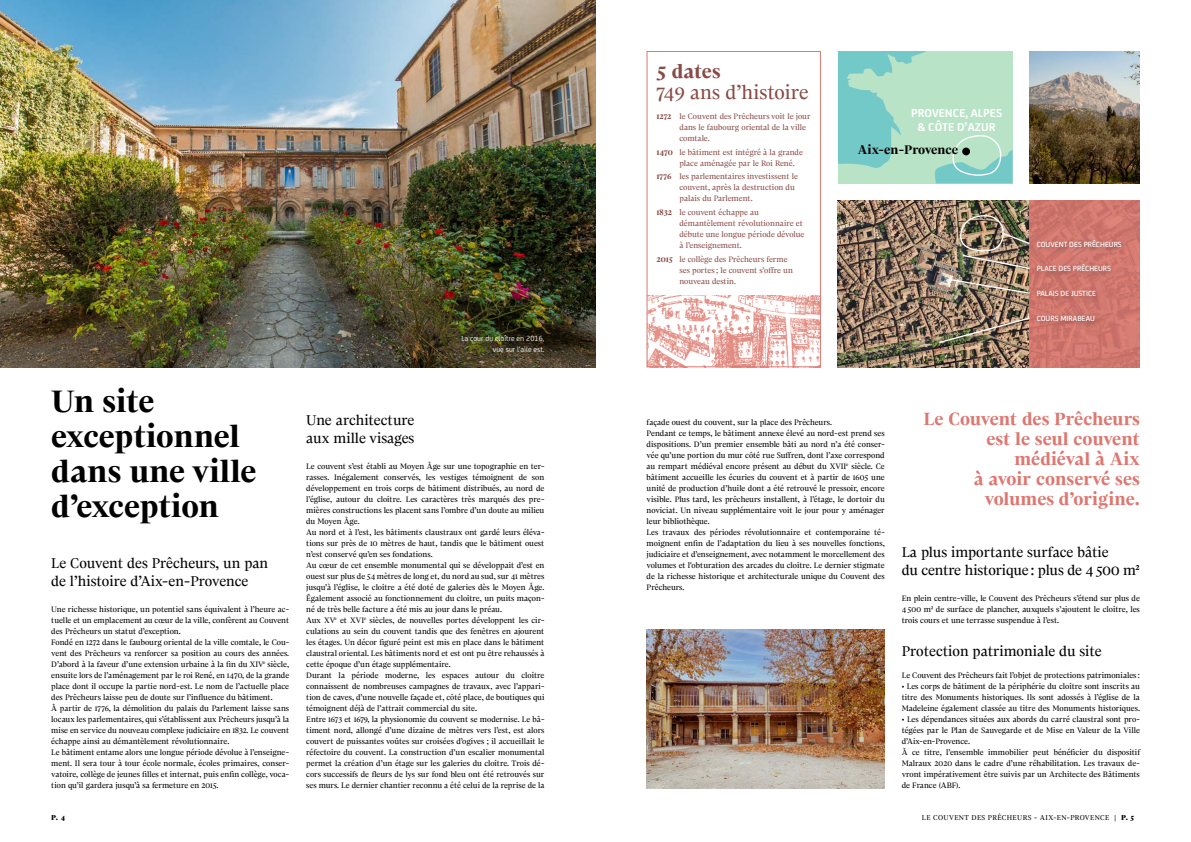
<style>
.page{position:relative;width:1191px;height:842px;background:#fff}
.page>*{position:absolute;margin:0;border:0;box-sizing:border-box;transform-origin:0 0}
.t1{font:700 35px/35px "FS Neruda";letter-spacing:-.01em;color:#000}
.t2{font:22px "FS Neruda";color:#894b46}
.t3{font:700 22px "FS Neruda";letter-spacing:-.005em;color:#894b46}
.t4{font:700 20px/20px "FS Neruda";letter-spacing:-.005em;color:#dc7871;text-align:right}
.t5{font:16px/18px "FS Neruda";letter-spacing:-.01em;color:#000}
.t6{font:700 14.1px "FS Neruda";letter-spacing:-.005em;color:#000}
.t7{font:700 12.2px/13.6px "FS Joey";color:#fff;text-align:center}
.t8{font:9px/11px "FS Neruda";letter-spacing:-.005em;color:#000}
.t9{font:9px/11px "FS Neruda";letter-spacing:-.005em;color:#894b46}
.t10{font:500 8px "FS Joey";color:#fff}
.t11{font:8px "FS Neruda";letter-spacing:.05em;color:#000}
.t12{font:8px/11px "FS Joey";color:#fff;text-align:right}
.t13{font:900 8px "FS Neruda";color:#000}
.s1{font-weight:700}
.s2{font-weight:900}
</style>
<div class="page">
<img style="left:648px;top:296px;width:171px;height:69px">
<img style="left:0;top:0;width:595px;height:367px">
<img style="left:1029px;top:51px;width:111px;height:132px">
<img style="left:646px;top:629px;width:239px;height:159px">
<div style="left:646px;top:51px;width:175px;height:316px;border:1px solid #dc7871"></div>
<img style="left:838px;top:200px;width:191px;height:168px">
<div style="left:1029px;top:200px;width:111px;height:168px;background:#d0776e"></div>
<div style="left:1033px;top:262px;width:85px;height:17px;background:#000;opacity:.3"></div>
<div style="left:1033px;top:237px;width:96px;height:17px;background:#000;opacity:.3"></div>
<div style="left:1033px;top:287px;width:70px;height:17px;background:#000;opacity:.3"></div>
<div style="left:1033px;top:312px;width:69px;height:17px;background:#000;opacity:.3"></div>
<img style="left:937px;top:316px;width:94px;height:28px">
<svg style="left:948px;top:278px;width:83px;height:17px"></svg>
<img style="left:959px;top:214px;width:72px;height:56px">
<svg style="left:838px;top:51px;width:174px;height:132px;background:#a3dac7"></svg>
<h1 class="t1" style="left:51px;top:386px;width:207px">Un site exceptionnel dans une ville d’exception</h1>
<h3 class="t5" style="left:51px;top:555px;width:219px">Le Couvent des Prêcheurs, un pan de l’histoire d’Aix-en-Provence</h3>
<p class="t8" style="left:51px;top:604px;width:239px">Une richesse historique, un potentiel sans équivalent à l’heure ac&shy;tuelle et un emplacement au cœur de la ville, confèrent au Couvent des Prêcheurs un statut d’exception.<br>Fondé en 1272 dans le faubourg oriental de la ville comtale, le Cou&shy;vent des Prêcheurs va renforcer sa position au cours des années.<br>D’abord à la faveur d’une extension urbaine à la fin du XIV<sup>e</sup> siècle, ensuite lors de l’aménagement par le roi René, en 1470, de la grande place dont il occupe la partie nord-est. Le nom de l’actuelle place des Prêcheurs laisse peu de doute sur l’influence du bâtiment.<br>À partir de 1776, la démolition du palais du Parlement laisse sans locaux les parlementaires, qui s’établissent aux Prêcheurs jusqu’à la mise en service du nouveau complexe judiciaire en 1832. Le couvent échappe ainsi au démantèlement révolutionnaire.<br>Le bâtiment entame alors une longue période dévolue à l’enseigne&shy;ment. Il sera tour à tour école normale, écoles primaires, conser&shy;vatoire, collège de jeunes filles et internat, puis enfin collège, voca&shy;tion qu’il gardera jusqu’à sa fermeture en 2015.</p>
<p class="t12" style="left:461px;top:332px;width:84px">La cour du cloître en 2016, vue sur l'aile est.</p>
<h3 class="t5" style="left:306px;top:412px;width:110px">Une architecture aux mille visages</h3>
<p class="t8" style="left:306px;top:461px;width:240px">Le couvent s’est établi au Moyen Âge sur une topographie en ter&shy;rasses. Inégalement conservés, les vestiges témoignent de son développement en trois corps de bâtiment distribués, au nord de l’église, autour du cloître. Les caractères très marqués des pre&shy;mières constructions les placent sans l’ombre d’un doute au milieu du Moyen Âge.<br>Au nord et à l’est, les bâtiments claustraux ont gardé leurs éléva&shy;tions sur près de 10 mètres de haut, tandis que le bâtiment ouest n’est conservé qu’en ses fondations.<br>Au cœur de cet ensemble monumental qui se développait d’est en ouest sur plus de 54 mètres de long et, du nord au sud, sur 41 mètres jusqu’à l’église, le cloître a été doté de galeries dès le Moyen Âge.<br>Également associé au fonctionnement du cloître, un puits maçon&shy;né de très belle facture a été mis au jour dans le préau.<br>Aux XV<sup>e</sup> et XVI<sup>e</sup> siècles, de nouvelles portes développent les cir&shy;culations au sein du couvent tandis que des fenêtres en ajourent les étages. Un décor figuré peint est mis en place dans le bâtiment claustral oriental. Les bâtiments nord et est ont pu être rehaussés à cette époque d’un étage supplémentaire.<br>Durant la période moderne, les espaces autour du cloître connaissent de nombreuses campagnes de travaux, avec l’appari&shy;tion de caves, d’une nouvelle façade et, côté place, de boutiques qui témoignent déjà de l’attrait commercial du site.<br>Entre 1673 et 1679, la physionomie du couvent se modernise. Le bâ&shy;timent nord, allongé d’une dizaine de mètres vers l’est, est alors couvert de puissantes voûtes sur croisées d’ogives ; il accueillait le réfectoire du couvent. La construction d’un escalier monumental permet la création d’un étage sur les galeries du cloître. Trois dé&shy;cors successifs de fleurs de lys sur fond bleu ont été retrouvés sur ses murs. Le dernier chantier reconnu a été celui de la reprise de la</p>
<h2 class="t3" style="left:656px;top:59px;width:66px">5 dates</h2>
<h2 class="t2" style="left:656px;top:80px;width:154px">749 ans d’histoire</h2>
<p class="t9" style="left:679px;top:111px;width:133px;text-indent:-23px"><span class="s1">1272</span> le Couvent des Prêcheurs voit le jour dans le faubourg oriental de la ville comtale.</p>
<p class="t9" style="left:679px;top:147px;width:125px;text-indent:-23px"><span class="s1">1470</span> le bâtiment est intégré à la grande place aménagée par le Roi René.</p>
<p class="t9" style="left:679px;top:171px;width:120px;text-indent:-23px"><span class="s1">1776</span> les parlementaires investissent le couvent, après la destruction du palais du Parlement.</p>
<p class="t9" style="left:679px;top:207px;width:126px;text-indent:-23px"><span class="s1">1832</span> le couvent échappe au démantèlement révolutionnaire et débute une longue période dévolue à l’enseignement.</p>
<p class="t9" style="left:679px;top:254px;width:115px;text-indent:-23px"><span class="s1">2015</span> le collège des Prêcheurs ferme ses portes ; le couvent s’offre un nouveau destin.</p>
<h3 class="t7" style="left:911px;top:105px;width:93px">PROVENCE, ALPES &amp; CÔTE D’AZUR</h3>
<h3 class="t6" style="left:858px;top:142px;width:102px">Aix-en-Provence</h3>
<p class="t10" style="left:1036px;top:238px;width:87px">COUVENT DES PRÊCHEURS</p>
<p class="t10" style="left:1036px;top:263px;width:76px">PLACE DES PRÊCHEURS</p>
<p class="t10" style="left:1036px;top:288px;width:61px">PALAIS DE JUSTICE</p>
<p class="t10" style="left:1036px;top:313px;width:60px">COURS MIRABEAU</p>
<p class="t8" style="left:646px;top:417px;width:240px">façade ouest du couvent, sur la place des Prêcheurs.<br>Pendant ce temps, le bâtiment annexe élevé au nord-est prend ses dispositions. D’un premier ensemble bâti au nord n’a été conser&shy;vée qu’une portion du mur côté rue Suffren, dont l’axe correspond au rempart médiéval encore présent au début du XVII<sup>e</sup> siècle. Ce bâtiment accueille les écuries du couvent et à partir de 1605 une unité de production d’huile dont a été retrouvé le pressoir, encore visible. Plus tard, les prêcheurs installent, à l’étage, le dortoir du noviciat. Un niveau supplémentaire voit le jour pour y aménager leur bibliothèque.<br>Les travaux des périodes révolutionnaire et contemporaine té&shy;moignent enfin de l’adaptation du lieu à ses nouvelles fonctions, judiciaire et d’enseignement, avec notamment le morcellement des volumes et l'obturation des arcades du cloître. Le dernier stigmate de la richesse historique et architecturale unique du Couvent des Prêcheurs.</p>
<h3 class="t4" style="left:923px;top:410px;width:218px">Le Couvent des Prêcheurs est le seul couvent médiéval à Aix<br>à avoir conservé ses volumes d’origine.</h3>
<h3 class="t5" style="left:901px;top:544px;width:240px">La plus importante surface bâtie<br>du centre historique : plus de 4 500 m²</h3>
<p class="t8" style="left:901px;top:593px;width:240px;text-align:justify">En plein centre-ville, le Couvent des Prêcheurs s’étend sur plus de 4 500 m² de surface de plancher, auxquels s’ajoutent le cloître, les trois cours et une terrasse suspendue à l’est.</p>
<h3 class="t5" style="left:901px;top:643px;width:201px">Protection patrimoniale du site</h3>
<p class="t8" style="left:901px;top:670px;width:240px">Le Couvent des Prêcheurs fait l’objet de protections patrimoniales :</p>
<p class="t8" style="left:901px;top:681px;width:240px;text-align:justify">• Les corps de bâtiment de la périphérie du cloître sont inscrits au titre des Monuments historiques. Ils sont adossés à l’église de la Madeleine également classée au titre des Monuments historiques.</p>
<p class="t8" style="left:901px;top:714px;width:240px">• Les dépendances situées aux abords du carré claustral sont pro&shy;tégées par le Plan de Sauvegarde et de Mise en Valeur de la Ville d’Aix-en-Provence.<br>À ce titre, l’ensemble immobilier peut bénéficier du dispositif Malraux 2020 dans le cadre d’une réhabilitation. Les travaux de&shy;vront impérativement être suivis par un Architecte des Bâtiments de France (ABF).</p>
<p class="t13" style="left:51px;top:813px;width:15px">P. 4</p>
<p class="t11" style="left:922px;top:813px;width:214px">LE COUVENT DES PRÊCHEURS - AIX-EN-PROVENCE | <span class="s2">P. 5</span></p>
</div>
